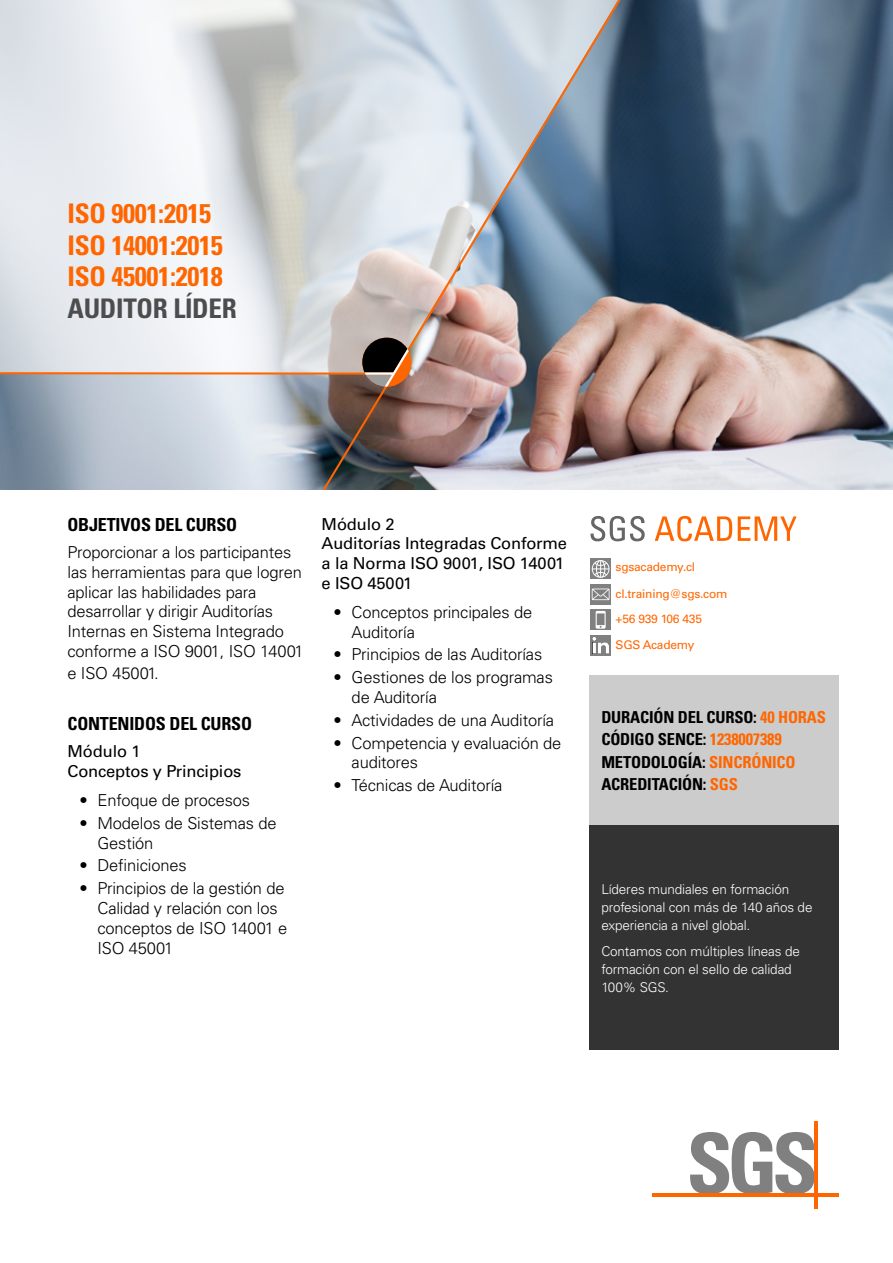
<style>
.page{position:relative;width:893px;height:1263px;background:#fff}
.page>*{position:absolute;margin:0;border:0;box-sizing:border-box;transform-origin:0 0}
.t1{font:700 condensed 27px/31.5px "Univers LT Std";letter-spacing:-.01em;color:#f60}
.t2{font:700 condensed 27px "Univers LT Std";letter-spacing:-.01em;color:#4d4d4d}
.t3{font:700 condensed 18px "Univers LT Std";letter-spacing:-.01em;color:#000}
.t4{font:300 16.5px/19.8px "Univers LT Std";letter-spacing:-.01em;color:#000}
.t5{font:16.5px/19.8px "Univers LT Std";letter-spacing:-.01em;color:#000}
.t6{font:700 condensed 16.5px/22.5px "Univers LT Std";letter-spacing:-.01em;color:#000}
.t7{font:300 13.5px/18px "Univers LT Std";letter-spacing:-.01em;color:#fff}
.t8{font:12px/25.8px "Univers LT Std";letter-spacing:-.02em;color:#f60}
.s1{color:#f60}
</style>
<div class="page">
<svg style="left:690px;top:1132px;width:124px;height:61px"></svg>
<hr style="left:652px;top:1193px;width:187px;height:3px;background:#f60">
<hr style="left:814px;top:1122px;width:4px;height:87px;background:#f60">
<img style="left:625px;top:0;width:268px;height:490px">
<img style="left:0;top:0;width:625px;height:490px">
<svg style="left:362px;top:338px;width:49px;height:49px"></svg>
<svg style="left:590px;top:516px;width:55px;height:25px"></svg>
<svg style="left:655px;top:516px;width:77px;height:25px"></svg>
<svg style="left:738px;top:516px;width:59px;height:25px"></svg>
<svg style="left:590px;top:558px;width:21px;height:21px"></svg>
<svg style="left:592px;top:560px;width:17px;height:18px"></svg>
<svg style="left:590px;top:584px;width:21px;height:21px"></svg>
<svg style="left:592px;top:588px;width:17px;height:12px"></svg>
<div style="left:590px;top:609px;width:21px;height:21px;background:#808080"></div>
<svg style="left:596px;top:611px;width:10px;height:18px"></svg>
<div style="left:590px;top:635px;width:21px;height:21px;background:#808080"></div>
<svg style="left:592px;top:637px;width:17px;height:16px"></svg>
<div style="left:589px;top:675px;width:250px;height:151px;background:#ccc"></div>
<div style="left:589px;top:826px;width:250px;height:224px;background:#333"></div>
<h1 class="t1" style="left:68px;top:198px;width:157px">ISO 9001:2015<br>ISO 14001:2015<br>ISO 45001:2018</h1>
<h1 class="t2" style="left:68px;top:292px;width:171px">AUDITOR LÍDER</h1>
<p class="t3" style="left:68px;top:513px;width:171px">OBJETIVOS DEL CURSO</p>
<p class="t4" style="left:68px;top:542px;width:238px">Proporcionar a los participantes las herramientas para que logren aplicar las habilidades para desarrollar y dirigir Auditorías<br>Internas en Sistema Integrado conforme a ISO 9001, ISO 14001</p>
<p class="t4" style="left:68px;top:663px;width:93px">e ISO 45001.</p>
<p class="t3" style="left:68px;top:713px;width:186px">CONTENIDOS DEL CURSO</p>
<p class="t5" style="left:68px;top:742px;width:176px">Módulo 1<br>Conceptos y Principios</p>
<p class="t4" style="left:79px;top:790px;width:172px">• Enfoque de procesos</p>
<p class="t4" style="left:97px;top:813px;width:181px;text-indent:-18px">• Modelos de Sistemas de<br>Gestión</p>
<p class="t4" style="left:79px;top:856px;width:109px">• Definiciones</p>
<p class="t4" style="left:97px;top:878px;width:191px;text-indent:-18px">• Principios de la gestión de<br>Calidad y relación con los conceptos de ISO 14001 e<br>ISO 45001</p>
<p class="t5" style="left:322px;top:514px;width:247px">Módulo 2<br>Auditorías Integradas Conforme a la Norma ISO 9001, ISO 14001 e ISO 45001</p>
<p class="t4" style="left:352px;top:602px;width:182px;text-indent:-18px">• Conceptos principales de<br>Auditoría</p>
<p class="t4" style="left:334px;top:645px;width:210px">• Principios de las Auditorías</p>
<p class="t4" style="left:352px;top:667px;width:203px;text-indent:-18px">• Gestiones de los programas de Auditoría</p>
<p class="t4" style="left:334px;top:710px;width:222px">• Actividades de una Auditoría</p>
<p class="t4" style="left:352px;top:733px;width:211px;text-indent:-18px">• Competencia y evaluación de auditores</p>
<p class="t4" style="left:334px;top:775px;width:170px">• Técnicas de Auditoría</p>
<p class="t8" style="left:616px;top:554px;width:113px">sgsacademy.cl cl.training@sgs.com +56 939 106 435<br>SGS Academy</p>
<p class="t6" style="left:601px;top:705px;width:226px">DURACIÓN DEL CURSO: <span class="s1">40 HORAS<br></span>CÓDIGO SENCE: <span class="s1">1238007389<br></span>METODOLOGÍA: <span class="s1">SINCRÓNICO<br></span>ACREDITACIÓN: <span class="s1">SGS</span></p>
<p class="t7" style="left:601px;top:880px;width:213px">Líderes mundiales en formación profesional con más de 140 años de experiencia a nivel global.</p>
<p class="t7" style="left:601px;top:942px;width:200px">Contamos con múltiples líneas de formación con el sello de calidad<br>100% SGS.</p>
</div>
